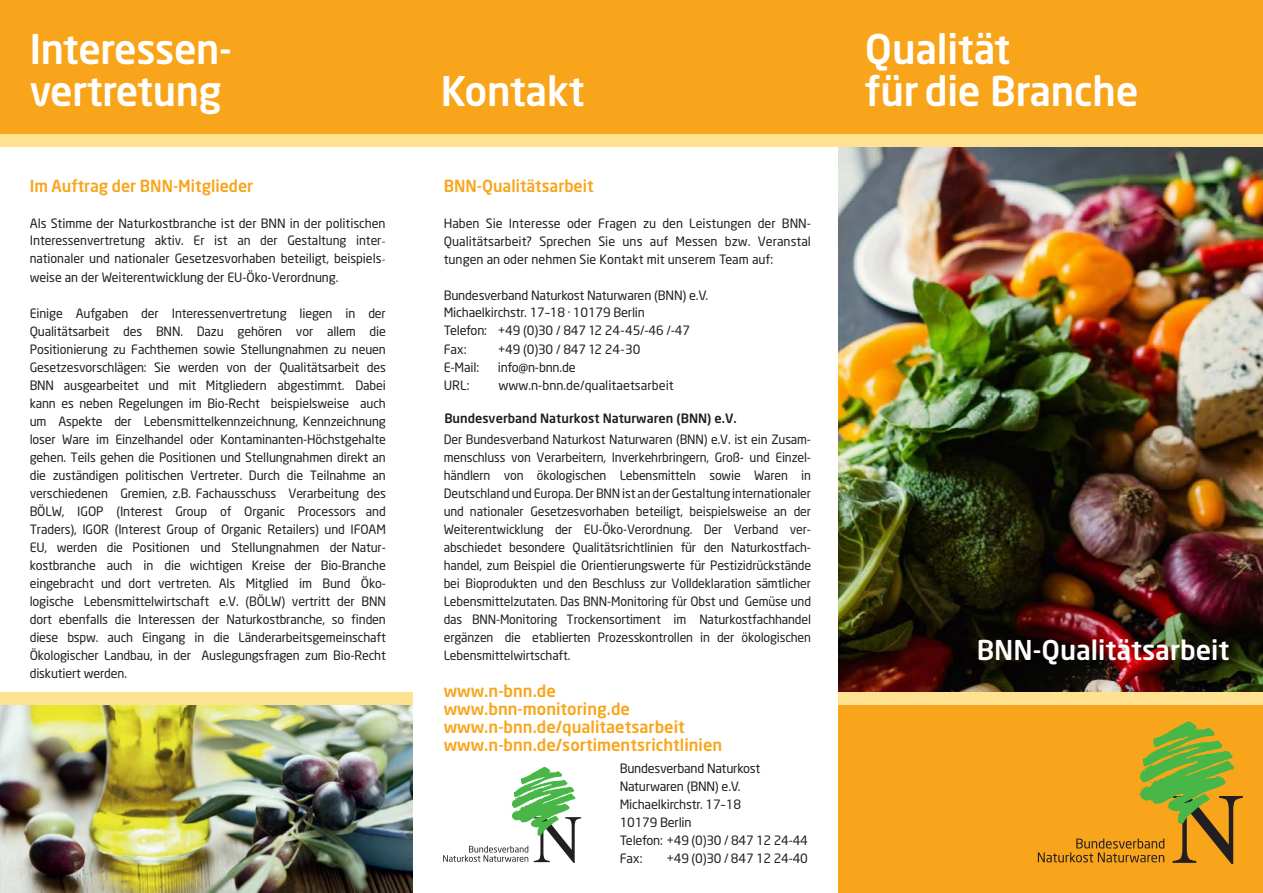
<style>
.page{position:relative;width:1263px;height:893px;background:#fff}
.page>*{position:absolute;margin:0;border:0;box-sizing:border-box;transform-origin:0 0}
.t1{font:500 40.5px/42px "Neo Sans";letter-spacing:-.01em;color:#fff}
.t2{font:500 27px "Neo Sans";color:#fff}
.t3{font:500 16.5px/18px "Neo Sans";color:#f9a51b}
.t4{font:12.75px/18px "Neo Sans W1 G";letter-spacing:-.01em;color:#231f20;text-align:justify}
.t5{font:12.75px/18px "Neo Sans";letter-spacing:-.015em;color:#231f20}
.t6{font:500 12.75px "Neo Sans W1 G";color:#221e1f}
</style>
<div class="page">
<img style="left:839px;top:147px;width:424px;height:545px">
<div style="left:0;top:0;width:1263px;height:147px;background:#f9a51b"></div>
<div style="left:0;top:134px;width:1263px;height:13px;background:#ffe192"></div>
<div style="left:838px;top:692px;width:425px;height:201px;background:#f9a51b"></div>
<svg style="left:1038px;top:721px;width:205px;height:143px"></svg>
<svg style="left:443px;top:767px;width:138px;height:96px"></svg>
<img style="left:0;top:705px;width:412px;height:188px">
<div style="left:838px;top:692px;width:425px;height:13px;background:#ffe192"></div>
<div style="left:0;top:692px;width:412px;height:13px;background:#ffe192"></div>
<h1 class="t1" style="left:30px;top:31px;width:204px">Interessen&shy;vertretung</h1>
<p class="t3" style="left:30px;top:178px;width:225px">Im Auftrag der BNN-Mitglieder</p>
<p class="t5" style="left:30px;top:215px;width:358px;text-align:justify">Als Stimme der Naturkostbranche ist der BNN in der politischen Interessenvertretung aktiv. Er ist an der Gestaltung inter&shy;nationaler und nationaler Gesetzesvorhaben beteiligt, beispiels&shy;weise an der Weiterentwicklung der EU-Öko-Verordnung.</p>
<p class="t4" style="left:30px;top:304px;width:358px">Einige Aufgaben der Interessenvertretung liegen in der Qualitätsarbeit des BNN. Dazu gehören vor allem die Positionierung zu Fachthemen sowie Stellungnahmen zu neuen Gesetzesvorschlägen: Sie werden von der Qualitätsarbeit des BNN ausgearbeitet und mit Mitgliedern abgestimmt. Dabei kann es neben Regelungen im Bio-Recht beispielsweise auch um Aspekte der Lebensmittelkennzeichnung, Kennzeichnung loser Ware im Einzelhandel oder Kontaminanten-Höchstgehalte gehen. Teils gehen die Positionen und Stellungnahmen direkt an die zuständigen politischen Vertreter. Durch die Teilnahme an verschiedenen Gremien, z.B. Fachausschuss Verarbeitung des BÖLW, IGOP (Interest Group of Organic Processors and Traders), IGOR (Interest Group of Organic Retailers) und IFOAM EU, werden die Positionen und Stellungnahmen der Natur&shy;kostbranche auch in die wichtigen Kreise der Bio-Branche eingebracht und dort vertreten. Als Mitglied im Bund Öko&shy;logische Lebensmittelwirtschaft e.V. (BÖLW) vertritt der BNN dort ebenfalls die Interessen der Naturkostbranche, so finden diese bspw. auch Eingang in die Länderarbeitsgemeinschaft Ökologischer Landbau, in der Auslegungsfragen zum Bio-Recht diskutiert werden.</p>
<h1 class="t1" style="left:865px;top:31px;width:147px">Qualität</h1>
<h1 class="t1" style="left:441px;top:73px;width:145px">Kontakt</h1>
<h1 class="t1" style="left:865px;top:73px;width:275px">für die Branche</h1>
<p class="t3" style="left:444px;top:178px;width:151px">BNN-Qualitätsarbeit</p>
<p class="t4" style="left:444px;top:214px;width:369px">Haben Sie Interesse oder Fragen zu den Leistungen der BNN-Qualitätsarbeit? Sprechen Sie uns auf Messen bzw. Veranstal tungen an oder nehmen Sie Kontakt mit unserem Team auf:</p>
<p class="t5" style="left:444px;top:287px;width:266px">Bundesverband Naturkost Naturwaren (BNN) e.V.<br>Michaelkirchstr. 17–18 · 10179 Berlin<br>Telefon: +49 (0)30 / 847 12 24-45/-46 /-47<br>Fax:</p>
<p class="t5" style="left:498px;top:341px;width:144px">+49 (0)30 / 847 12 24-30</p>
<p class="t5" style="left:444px;top:359px;width:37px">E-Mail:</p>
<p class="t5" style="left:498px;top:359px;width:79px">info@n-bnn.de</p>
<p class="t5" style="left:444px;top:377px;width:27px">URL:</p>
<p class="t5" style="left:498px;top:377px;width:177px">www.n-bnn.de/qualitaetsarbeit</p>
<p class="t6" style="left:444px;top:410px;width:294px">Bundesverband Naturkost Naturwaren (BNN) e.V.</p>
<p class="t4" style="left:444px;top:430px;width:369px">Der Bundesverband Naturkost Naturwaren (BNN) e.V. ist ein Zusam&shy;menschluss von Verarbeitern, Inverkehrbringern, Groß- und Einzel&shy;händlern von ökologischen Lebensmitteln sowie Waren in Deutschland und Europa. Der BNN ist an der Gestaltung internationaler und nationaler Gesetzesvorhaben beteiligt, beispielsweise an der Weiterentwicklung der EU-Öko-Verordnung. Der Verband ver&shy;abschiedet besondere Qualitätsrichtlinien für den Naturkostfach&shy;handel, zum Beispiel die Orientierungswerte für Pestizidrückstände bei Bioprodukten und den Beschluss zur Volldeklaration sämtlicher Lebensmittelzutaten. Das BNN-Monitoring für Obst und Gemüse und das BNN-Monitoring Trockensortiment im Naturkostfachhandel ergänzen die etablierten Prozesskontrollen in der ökologischen Lebensmittelwirtschaft.</p>
<p class="t3" style="left:444px;top:683px;width:280px">www.n-bnn.de www.bnn-monitoring.de www.n-bnn.de/qualitaetsarbeit www.n-bnn.de/sortimentsrichtlinien</p>
<p class="t5" style="left:620px;top:760px;width:190px">Bundesverband Naturkost<br>Naturwaren (BNN) e.V.<br>Michaelkirchstr. 17–18<br>10179 Berlin<br>Telefon: +49 (0)30 / 847 12 24-44<br>Fax:</p>
<p class="t5" style="left:666px;top:851px;width:143px">+49 (0)30 / 847 12 24-40</p>
<h2 class="t2" style="left:977px;top:639px;width:254px">BNN-Qualitätsarbeit</h2>
</div>
